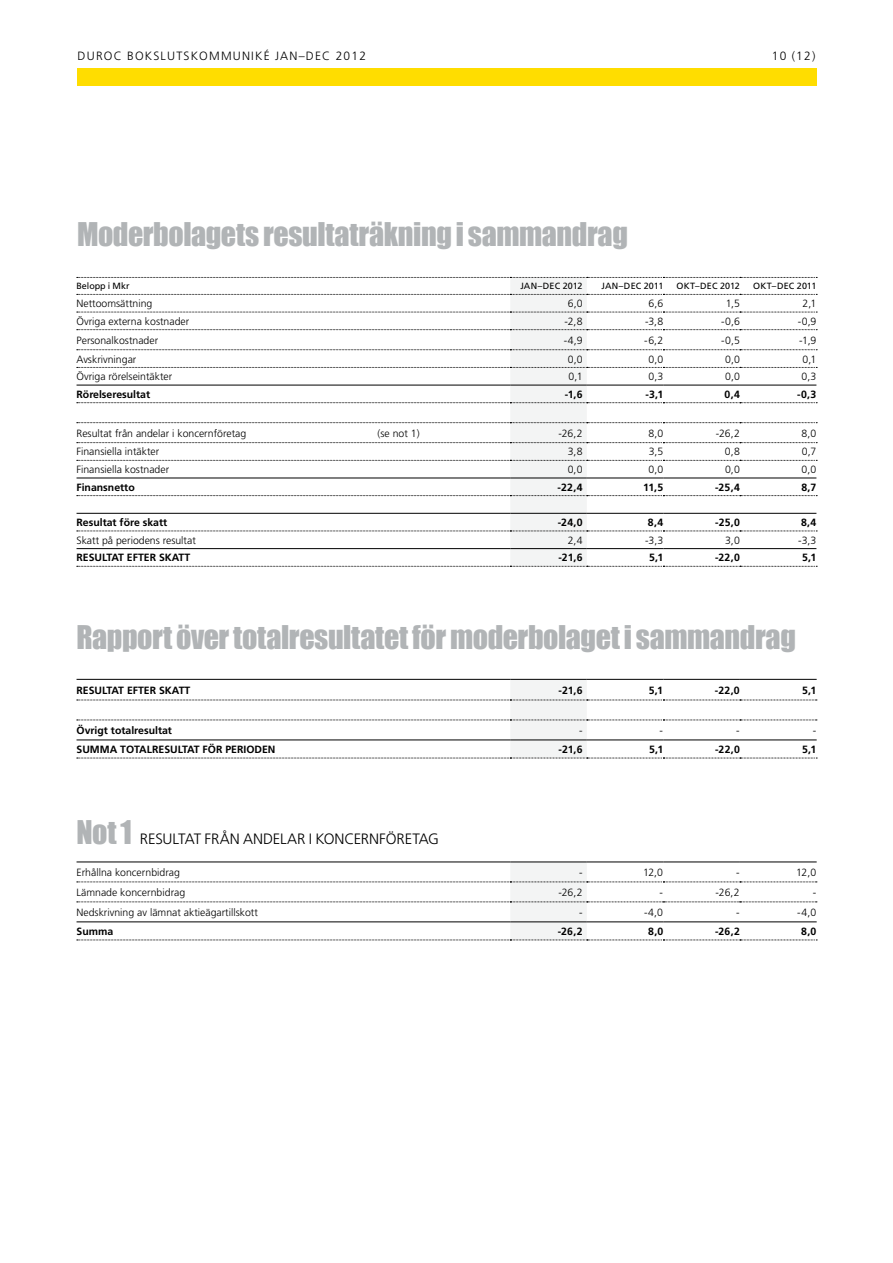
<style>
.page{position:relative;width:893px;height:1263px;background:#fff}
.page>*{position:absolute;margin:0;border:0;box-sizing:border-box;transform-origin:0 0}
.t1{font:30px "Impact";letter-spacing:-.015em;color:#b1b4b6}
.t2{font:300 15px "Frutiger LT Std";color:#000}
.t3{font:300 12px "Frutiger LT Std";letter-spacing:.1em;color:#000}
.t4{font:300 10.5px "Frutiger LT Std";color:#000}
.t5{font:700 10.5px "Frutiger LT Std";color:#000}
.t6{font:9px "Frutiger LT Std";letter-spacing:.01em;color:#000}
.s1{font-family:"Impact";font-weight:400;font-size:30px;color:#b1b4b6}
</style>
<div class="page">
<div style="left:77px;top:68px;width:739px;height:17px;background:#fd0"></div>
<svg style="left:77px;top:679px;width:740px;height:80px"></svg>
<svg style="left:77px;top:277px;width:740px;height:290px"></svg>
<svg style="left:77px;top:862px;width:740px;height:79px"></svg>
<p class="t3" style="left:78px;top:49px;width:67px">DUROc Boks</p>
<p class="t3" style="left:161px;top:49px;width:17px">lutskommunik</p>
<p class="t3" style="left:264px;top:49px;width:104px">é jan–DEC 2012</p>
<p class="t3" style="left:772px;top:49px;width:45px">10 (12)</p>
<h1 class="t1" style="left:77px;top:211px;width:552px">Moderbolagets resultaträkning i sammandrag</h1>
<p class="t6" style="left:77px;top:281px;width:55px">Belopp i Mkr</p>
<p class="t6" style="left:520px;top:281px;width:64px">JAN–DEC 2012</p>
<p class="t6" style="left:601px;top:281px;width:63px">JAN–DEC 2011</p>
<p class="t6" style="left:676px;top:281px;width:65px">OKT–DEC 2012</p>
<p class="t6" style="left:753px;top:281px;width:65px">OKT–DEC 2011</p>
<p class="t4" style="left:77px;top:298px;width:77px">Nettoomsättning</p>
<p class="t4" style="left:568px;top:298px;width:16px">6,0</p>
<p class="t4" style="left:648px;top:298px;width:16px">6,6</p>
<p class="t4" style="left:726px;top:298px;width:16px">1,5</p>
<p class="t4" style="left:803px;top:298px;width:15px">2,1</p>
<p class="t4" style="left:77px;top:315px;width:114px">Övriga externa kostnader</p>
<p class="t4" style="left:564px;top:315px;width:20px">-2,8</p>
<p class="t4" style="left:645px;top:315px;width:20px">-3,8</p>
<p class="t4" style="left:721px;top:315px;width:20px">-0,6</p>
<p class="t4" style="left:798px;top:315px;width:20px">-0,9</p>
<p class="t4" style="left:77px;top:334px;width:83px">Personalkostnader</p>
<p class="t4" style="left:564px;top:334px;width:20px">-4,9</p>
<p class="t4" style="left:644px;top:334px;width:21px">-6,2</p>
<p class="t4" style="left:721px;top:334px;width:20px">-0,5</p>
<p class="t4" style="left:799px;top:334px;width:19px">-1,9</p>
<p class="t4" style="left:77px;top:353px;width:61px">Avskrivningar</p>
<p class="t4" style="left:568px;top:353px;width:16px">0,0</p>
<p class="t4" style="left:649px;top:353px;width:16px">0,0</p>
<p class="t4" style="left:725px;top:353px;width:16px">0,0</p>
<p class="t4" style="left:802px;top:353px;width:15px">0,1</p>
<p class="t4" style="left:77px;top:371px;width:97px">Övriga rörelseintäkter</p>
<p class="t4" style="left:569px;top:371px;width:15px">0,1</p>
<p class="t4" style="left:649px;top:371px;width:16px">0,3</p>
<p class="t4" style="left:725px;top:371px;width:16px">0,0</p>
<p class="t4" style="left:802px;top:371px;width:16px">0,3</p>
<p class="t5" style="left:77px;top:388px;width:75px">Rörelseresultat</p>
<p class="t5" style="left:565px;top:388px;width:19px">-1,6</p>
<p class="t5" style="left:645px;top:388px;width:19px">-3,1</p>
<p class="t5" style="left:725px;top:388px;width:17px">0,4</p>
<p class="t5" style="left:797px;top:388px;width:21px">-0,3</p>
<p class="t4" style="left:76px;top:427px;width:171px">Resultat från andelar i koncernföretag</p>
<p class="t4" style="left:378px;top:427px;width:44px">(se not 1)</p>
<p class="t4" style="left:558px;top:427px;width:26px">-26,2</p>
<p class="t4" style="left:648px;top:427px;width:16px">8,0</p>
<p class="t4" style="left:716px;top:427px;width:26px">-26,2</p>
<p class="t4" style="left:801px;top:427px;width:16px">8,0</p>
<p class="t4" style="left:76px;top:446px;width:84px">Finansiella intäkter</p>
<p class="t4" style="left:568px;top:446px;width:16px">3,8</p>
<p class="t4" style="left:649px;top:446px;width:16px">3,5</p>
<p class="t4" style="left:725px;top:446px;width:16px">0,8</p>
<p class="t4" style="left:802px;top:446px;width:16px">0,7</p>
<p class="t4" style="left:76px;top:463px;width:94px">Finansiella kostnader</p>
<p class="t4" style="left:568px;top:463px;width:16px">0,0</p>
<p class="t4" style="left:648px;top:463px;width:16px">0,0</p>
<p class="t4" style="left:725px;top:463px;width:16px">0,0</p>
<p class="t4" style="left:802px;top:463px;width:16px">0,0</p>
<p class="t5" style="left:76px;top:481px;width:60px">Finansnetto</p>
<p class="t5" style="left:557px;top:481px;width:27px">-22,4</p>
<p class="t5" style="left:643px;top:481px;width:22px">11,5</p>
<p class="t5" style="left:715px;top:481px;width:26px">-25,4</p>
<p class="t5" style="left:801px;top:481px;width:16px">8,7</p>
<p class="t5" style="left:76px;top:516px;width:92px">Resultat före skatt</p>
<p class="t5" style="left:558px;top:516px;width:26px">-24,0</p>
<p class="t5" style="left:648px;top:516px;width:17px">8,4</p>
<p class="t5" style="left:715px;top:516px;width:26px">-25,0</p>
<p class="t5" style="left:801px;top:516px;width:17px">8,4</p>
<p class="t4" style="left:76px;top:534px;width:121px">Skatt på periodens resultat</p>
<p class="t4" style="left:568px;top:534px;width:16px">2,4</p>
<p class="t4" style="left:645px;top:534px;width:20px">-3,3</p>
<p class="t4" style="left:725px;top:534px;width:16px">3,0</p>
<p class="t4" style="left:798px;top:534px;width:20px">-3,3</p>
<p class="t5" style="left:76px;top:551px;width:115px">RESULTAT EFTER SKATT</p>
<p class="t5" style="left:558px;top:551px;width:26px">-21,6</p>
<p class="t5" style="left:649px;top:551px;width:16px">5,1</p>
<p class="t5" style="left:715px;top:551px;width:26px">-22,0</p>
<p class="t5" style="left:802px;top:551px;width:16px">5,1</p>
<h1 class="t1" style="left:77px;top:614px;width:721px">Rapport över totalresultatet för moderbolaget i sammandrag</h1>
<p class="t5" style="left:77px;top:684px;width:7px">resultat</p>
<p class="t5" style="left:127px;top:684px;width:7px">efter</p>
<p class="t5" style="left:159px;top:684px;width:8px">skatt</p>
<p class="t5" style="left:558px;top:684px;width:26px">-21,6</p>
<p class="t5" style="left:649px;top:684px;width:16px">5,1</p>
<p class="t5" style="left:715px;top:684px;width:26px">-22,0</p>
<p class="t5" style="left:802px;top:684px;width:16px">5,1</p>
<p class="t5" style="left:77px;top:724px;width:97px">Övrigt totalresultat</p>
<p class="t4" style="left:579px;top:724px;width:5px">-</p>
<p class="t4" style="left:660px;top:724px;width:5px">-</p>
<p class="t4" style="left:736px;top:724px;width:5px">-</p>
<p class="t4" style="left:813px;top:724px;width:5px">-</p>
<p class="t5" style="left:77px;top:743px;width:16px">Summa</p>
<p class="t5" style="left:120px;top:743px;width:8px">totalresultat</p>
<p class="t5" style="left:203px;top:743px;width:8px">för</p>
<p class="t5" style="left:225px;top:743px;width:8px">perioden</p>
<p class="t5" style="left:558px;top:743px;width:26px">-21,6</p>
<p class="t5" style="left:649px;top:743px;width:16px">5,1</p>
<p class="t5" style="left:715px;top:743px;width:26px">-22,0</p>
<p class="t5" style="left:802px;top:743px;width:16px">5,1</p>
<h2 class="t2" style="left:77px;top:830px;width:138px"><span class="s1">Not 1</span> Resu ltat från</h2>
<h2 class="t2" style="left:243px;top:830px;width:11px">ande</h2>
<h2 class="t2" style="left:280px;top:830px;width:45px">lar ikoncernföretag</h2>
<p class="t4" style="left:77px;top:866px;width:105px">Erhållna koncernbidrag</p>
<p class="t4" style="left:579px;top:866px;width:5px">-</p>
<p class="t4" style="left:643px;top:866px;width:21px">12,0</p>
<p class="t4" style="left:736px;top:866px;width:5px">-</p>
<p class="t4" style="left:796px;top:866px;width:21px">12,0</p>
<p class="t4" style="left:77px;top:886px;width:110px">Lämnade koncernbidrag</p>
<p class="t4" style="left:558px;top:886px;width:26px">-26,2</p>
<p class="t4" style="left:660px;top:886px;width:5px">-</p>
<p class="t4" style="left:716px;top:886px;width:26px">-26,2</p>
<p class="t4" style="left:813px;top:886px;width:5px">-</p>
<p class="t4" style="left:77px;top:906px;width:183px">Nedskrivning av lämnat aktieägartillskott</p>
<p class="t4" style="left:579px;top:906px;width:5px">-</p>
<p class="t4" style="left:644px;top:906px;width:20px">-4,0</p>
<p class="t4" style="left:736px;top:906px;width:5px">-</p>
<p class="t4" style="left:797px;top:906px;width:20px">-4,0</p>
<p class="t5" style="left:77px;top:925px;width:38px">Summa</p>
<p class="t5" style="left:558px;top:925px;width:26px">-26,2</p>
<p class="t5" style="left:648px;top:925px;width:17px">8,0</p>
<p class="t5" style="left:715px;top:925px;width:26px">-26,2</p>
<p class="t5" style="left:801px;top:925px;width:17px">8,0</p>
</div>
